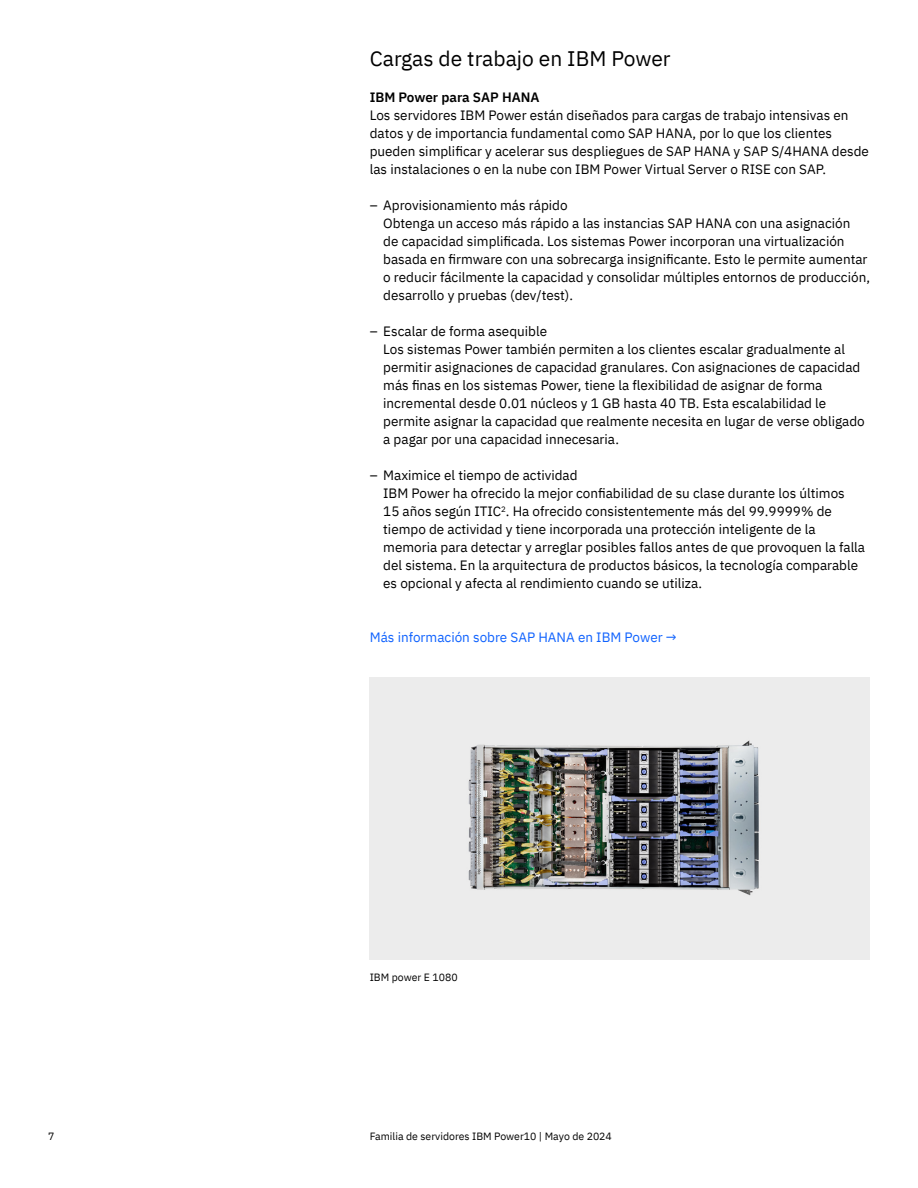
<style>
.page{position:relative;width:918px;height:1188px;background:#fff}
.page>*{position:absolute;margin:0;border:0;box-sizing:border-box;transform-origin:0 0}
.Heading{font:21px "IBM Plex Sans";color:#000}
.List_bulleted_1{font:13.5px/18px "IBM Plex Sans";color:#000}
.Body_text{font:13.5px/18px "IBM Plex Sans";color:#000}
.Link_CTA{font:13.5px "IBM Plex Sans";color:#0f62fe}
.Subheading{font:600 13.5px "IBM Plex Sans";color:#000}
.Caption_image-aligne{font:10.5px "IBM Plex Sans";color:#000}
</style>
<div class="page">
<div style="left:370px;top:678px;width:500px;height:281px;background:#ececec"></div>
<img style="left:468px;top:740px;width:291px;height:156px">
<h3 class="Heading" style="left:370px;top:43px;width:302px">Cargas de trabajo en IBM Power</h3>
<h4 class="Subheading" style="left:370px;top:87px;width:171px">IBM Power para SAP HANA</h4>
<p class="Body_text" style="left:370px;top:105px;width:501px">Los servidores IBM Power están diseñados para cargas de trabajo intensivas en datos y de importancia fundamental como SAP HANA, por lo que los clientes pueden simplificar y acelerar sus despliegues de SAP HANA y SAP S/4HANA desde las instalaciones o en la nube con IBM Power Virtual Server o RISE con SAP.</p>
<p class="List_bulleted_1" style="left:383px;top:195px;width:488px;text-indent:-14px">– Aprovisionamiento más rápido<br>Obtenga un acceso más rápido a las instancias SAP HANA con una asignación<br>de capacidad simplificada. Los sistemas Power incorporan una virtualización basada en firmware con una sobrecarga insignificante. Esto le permite aumentar o reducir fácilmente la capacidad y consolidar múltiples entornos de producción, desarrollo y pruebas (dev/test).</p>
<p class="List_bulleted_1" style="left:383px;top:321px;width:483px;text-indent:-14px">– Escalar de forma asequible<br>Los sistemas Power también permiten a los clientes escalar gradualmente al permitir asignaciones de capacidad granulares. Con asignaciones de capacidad más finas en los sistemas Power, tiene la flexibilidad de asignar de forma incremental desde 0.01 núcleos y 1 GB hasta 40 TB. Esta escalabilidad le permite asignar la capacidad que realmente necesita en lugar de verse obligado a pagar por una capacidad innecesaria.</p>
<p class="List_bulleted_1" style="left:383px;top:465px;width:483px;text-indent:-14px">– Maximice el tiempo de actividad<br>IBM Power ha ofrecido la mejor confiabilidad de su clase durante los últimos<br>15 años según ITIC<sup>2</sup>. Ha ofrecido consistentemente más del 99.9999% de tiempo de actividad y tiene incorporada una protección inteligente de la memoria para detectar y arreglar posibles fallos antes de que provoquen la falla del sistema. En la arquitectura de productos básicos, la tecnología comparable es opcional y afecta al rendimiento cuando se utiliza.</p>
<p class="Link_CTA" style="left:370px;top:627px;width:309px">Más información sobre SAP HANA en IBM Power →</p>
<p class="Caption_image-aligne" style="left:370px;top:969px;width:89px">IBM power E 1080</p>
<p class="Caption_image-aligne" style="left:48px;top:1128px;width:8px">7</p>
<p class="Caption_image-aligne" style="left:370px;top:1128px;width:244px">Familia de servidores IBM Power10 | Mayo de 2024</p>
</div>
